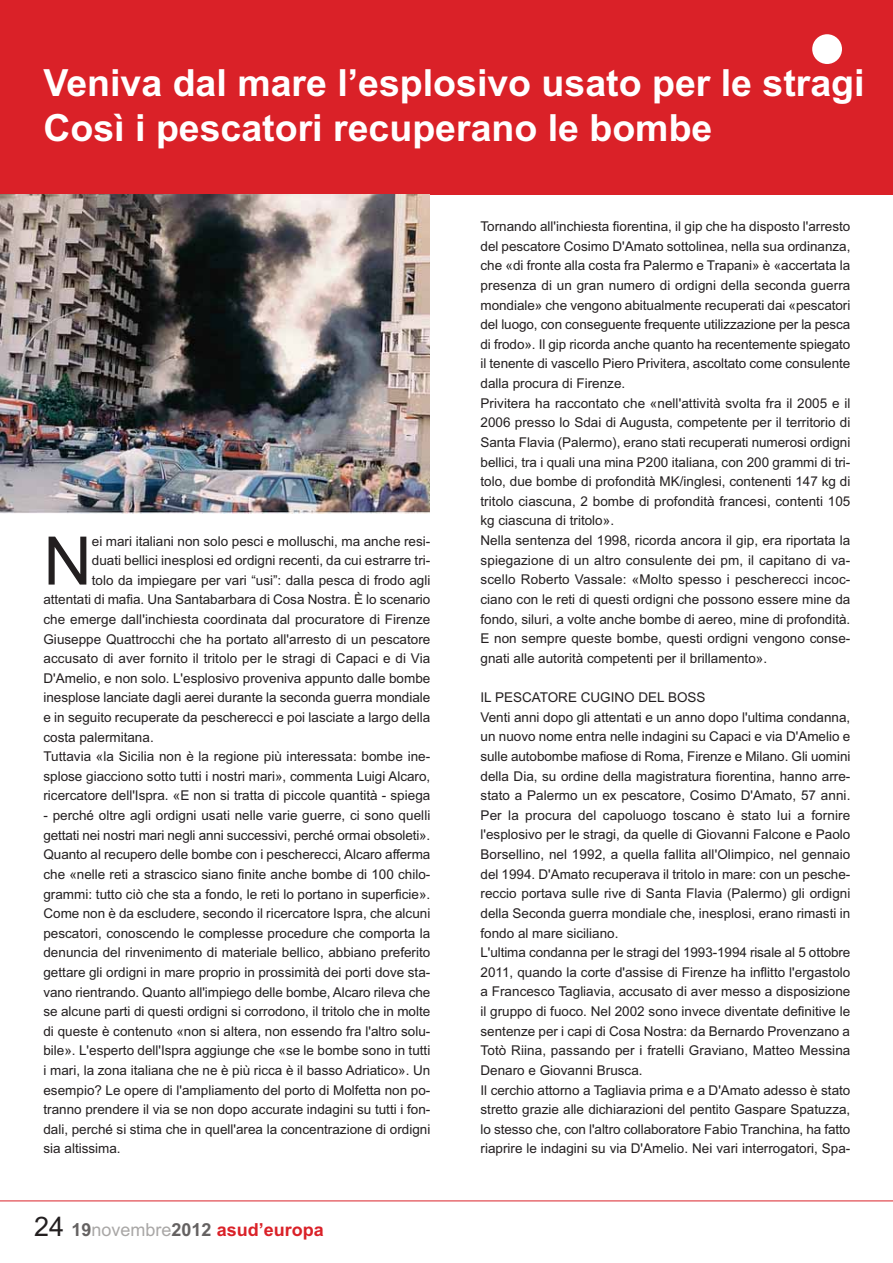
<style>
.page{position:relative;width:893px;height:1263px;background:#fff}
.page>*{position:absolute;margin:0;border:0;box-sizing:border-box;transform-origin:0 0}
.t1{font:67.05px "Arial";color:#231f20}
.t2{font:700 37.5px/45px "Arial";color:#fff}
.t3{font:700 18px "Arial";color:#da2128}
.t4{font:13.5px/19.6px "Arial";color:#231f20}
.s1{font-weight:400;font-size:27px;color:#231f20}
.s2{color:#656262}
.s3{font-weight:400;color:#a9a7a6}
</style>
<div class="page">
<div style="left:0;top:0;width:892px;height:194px;background:#da2128"></div>
<div style="left:812px;top:34px;width:30px;height:30px;background:#fff;border-radius:50%"></div>
<img style="left:0;top:194px;width:429px;height:319px">
<hr style="left:0;top:1201px;width:892px;height:1px;background:#da2128">
<h2 class="t2" style="left:43px;top:64px;width:822px">Veniva dal mare l’esplosivo usato per le stragi<br>Così i pescatori recuperano le bombe</h2>
<h1 class="t1" style="left:43px;top:537px;width:50px">N</h1>
<p class="t4" style="left:92px;top:532px;width:340px">ei mari italiani non solo pesci e molluschi, ma anche resi-</p>
<p class="t4" style="left:92px;top:552px;width:340px">duati bellici inesplosi ed ordigni recenti, da cui estrarre tri-</p>
<p class="t4" style="left:92px;top:572px;width:340px">tolo da impiegare per vari “usi”: dalla pesca di frodo agli</p>
<p class="t4" style="left:43px;top:591px;width:388px">attentati di mafia. Una Santabarbara di Cosa Nostra. È lo scenario</p>
<p class="t4" style="left:43px;top:611px;width:388px">che emerge dall'inchiesta coordinata dal procuratore di Firenze</p>
<p class="t4" style="left:43px;top:630px;width:388px">Giuseppe Quattrocchi che ha portato all'arresto di un pescatore</p>
<p class="t4" style="left:43px;top:650px;width:388px">accusato di aver fornito il tritolo per le stragi di Capaci e di Via</p>
<p class="t4" style="left:43px;top:670px;width:388px">D'Amelio, e non solo. L'esplosivo proveniva appunto dalle bombe</p>
<p class="t4" style="left:43px;top:689px;width:388px">inesplose lanciate dagli aerei durante la seconda guerra mondiale</p>
<p class="t4" style="left:43px;top:709px;width:388px">e in seguito recuperate da pescherecci e poi lasciate a largo della</p>
<p class="t4" style="left:43px;top:728px;width:112px">costa palermitana.</p>
<p class="t4" style="left:43px;top:748px;width:388px">Tuttavia «la Sicilia non è la regione più interessata: bombe ine-</p>
<p class="t4" style="left:43px;top:768px;width:388px">splose giacciono sotto tutti i nostri mari», commenta Luigi Alcaro,</p>
<p class="t4" style="left:43px;top:787px;width:388px">ricercatore dell'Ispra. «E non si tratta di piccole quantità - spiega</p>
<p class="t4" style="left:43px;top:807px;width:388px;text-align:justify">- perché oltre agli ordigni usati nelle varie guerre, ci sono quelli gettati nei nostri mari negli anni successivi, perché ormai obsoleti».<br>Quanto al recupero delle bombe con i pescherecci, Alcaro afferma che «nelle reti a strascico siano finite anche bombe di 100 chilo&shy;grammi: tutto ciò che sta a fondo, le reti lo portano in superficie».<br>Come non è da escludere, secondo il ricercatore Ispra, che alcuni pescatori, conoscendo le complesse procedure che comporta la denuncia del rinvenimento di materiale bellico, abbiano preferito gettare gli ordigni in mare proprio in prossimità dei porti dove sta&shy;vano rientrando. Quanto all'impiego delle bombe, Alcaro rileva che se alcune parti di questi ordigni si corrodono, il tritolo che in molte di queste è contenuto «non si altera, non essendo fra l'altro solu&shy;bile». L'esperto dell'Ispra aggiunge che «se le bombe sono in tutti i mari, la zona italiana che ne è più ricca è il basso Adriatico». Un esempio? Le opere di l'ampliamento del porto di Molfetta non po&shy;tranno prendere il via se non dopo accurate indagini su tutti i fon&shy;dali, perché si stima che in quell'area la concentrazione di ordigni sia altissima.</p>
<h3 class="t3" style="left:34px;top:1223px;width:291px"><span class="s1">24</span> <span class="s2">19</span><span class="s3">novembre</span><span class="s2">2012</span> asud’europa</h3>
<p class="t4" style="left:480px;top:218px;width:371px">Tornando all'inchiesta fiorentina, il gip che ha disposto l'arresto del pescatore Cosimo D'Amato sottolinea, nella sua ordinanza, che «di fronte alla costa fra Palermo e Trapani» è «accertata la presenza di un gran numero di ordigni della seconda guerra mondiale» che vengono abitualmente recuperati dai «pescatori del luogo, con conseguente frequente utilizzazione per la pesca di frodo». Il gip ricorda anche quanto ha recentemente spiegato il tenente di vascello Piero Privitera, ascoltato come consulente dalla procura di Firenze.<br>Privitera ha raccontato che «nell'attività svolta fra il 2005 e il 2006 presso lo Sdai di Augusta, competente per il territorio di Santa Flavia (Palermo), erano stati recuperati numerosi ordigni bellici, tra i quali una mina P200 italiana, con 200 grammi di tri&shy;tolo, due bombe di profondità MK/inglesi, contenenti 147 kg di tritolo ciascuna, 2 bombe di profondità francesi, contenti 105 kg ciascuna di tritolo».<br>Nella sentenza del 1998, ricorda ancora il gip, era riportata la spiegazione di un altro consulente dei pm, il capitano di va&shy;scello Roberto Vassale: «Molto spesso i pescherecci incoc&shy;ciano con le reti di questi ordigni che possono essere mine da fondo, siluri, a volte anche bombe di aereo, mine di profondità.<br>E non sempre queste bombe, questi ordigni vengono conse&shy;gnati alle autorità competenti per il brillamento».</p>
<p class="t4" style="left:480px;top:689px;width:371px">IL PESCATORE CUGINO DEL BOSS<br>Venti anni dopo gli attentati e un anno dopo l'ultima condanna, un nuovo nome entra nelle indagini su Capaci e via D'Amelio e sulle autobombe mafiose di Roma, Firenze e Milano. Gli uomini della Dia, su ordine della magistratura fiorentina, hanno arre&shy;stato a Palermo un ex pescatore, Cosimo D'Amato, 57 anni.<br>Per la procura del capoluogo toscano è stato lui a fornire l'esplosivo per le stragi, da quelle di Giovanni Falcone e Paolo Borsellino, nel 1992, a quella fallita all'Olimpico, nel gennaio del 1994. D'Amato recuperava il tritolo in mare: con un pesche&shy;reccio portava sulle rive di Santa Flavia (Palermo) gli ordigni della Seconda guerra mondiale che, inesplosi, erano rimasti in fondo al mare siciliano.<br>L'ultima condanna per le stragi del 1993-1994 risale al 5 ottobre 2011, quando la corte d'assise di Firenze ha inflitto l'ergastolo a Francesco Tagliavia, accusato di aver messo a disposizione il gruppo di fuoco. Nel 2002 sono invece diventate definitive le sentenze per i capi di Cosa Nostra: da Bernardo Provenzano a Totò Riina, passando per i fratelli Graviano, Matteo Messina Denaro e Giovanni Brusca.<br>Il cerchio attorno a Tagliavia prima e a D'Amato adesso è stato stretto grazie alle dichiarazioni del pentito Gaspare Spatuzza, lo stesso che, con l'altro collaboratore Fabio Tranchina, ha fatto riaprire le indagini su via D'Amelio. Nei vari interrogatori, Spa-</p>
</div>
